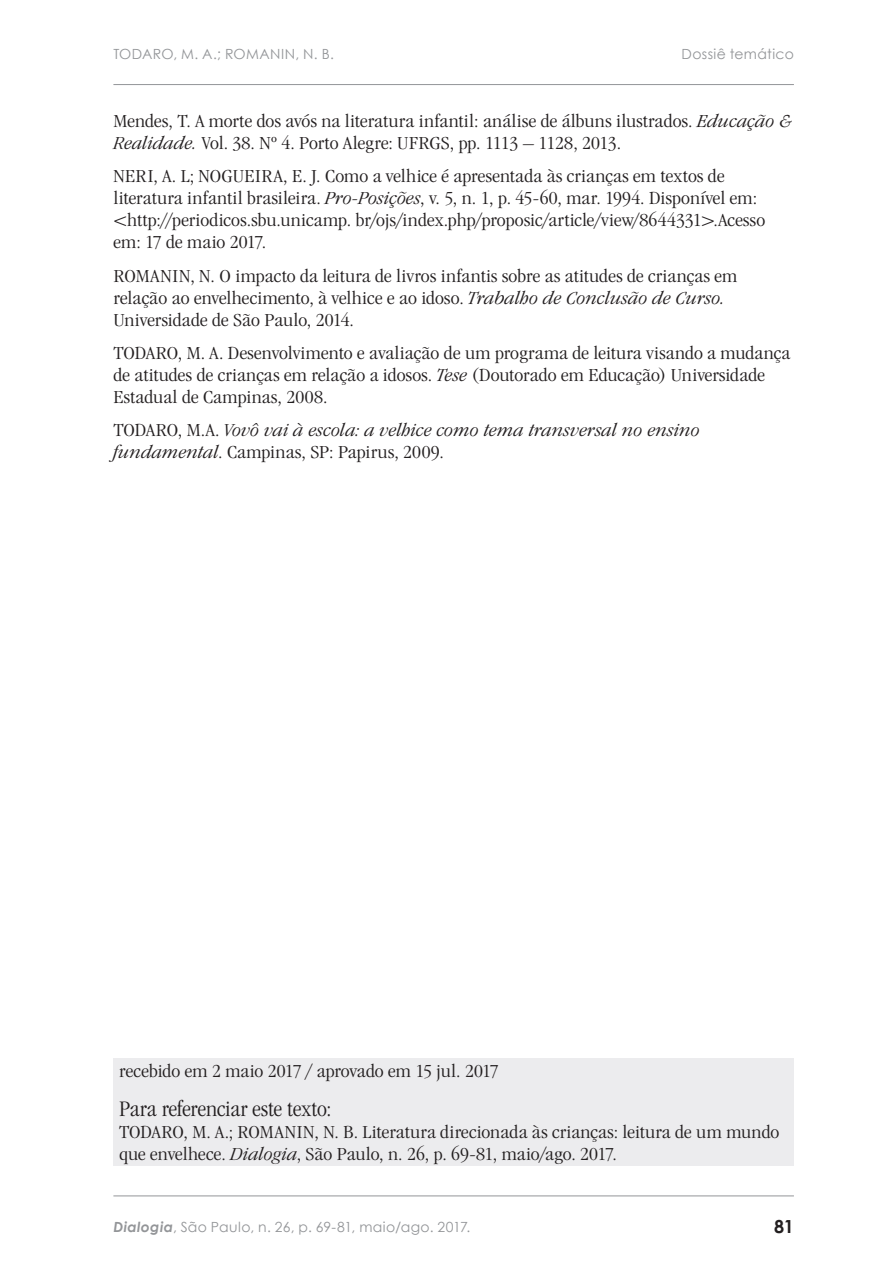
<style>
.page{position:relative;width:879px;height:1276px;background:#fff}
.page>*{position:absolute;margin:0;border:0;box-sizing:border-box;transform-origin:0 0}
.Di_Tabela_-_titulo{font:300 condensed 23px "ITC Garamond Std";color:#231f20;scale:1.1 1}
.Di_Referencias{font:300 condensed 19px/22px "ITC Garamond Std";letter-spacing:.005em;color:#231f20;scale:1.2 1}
.Di_Referencias-2{font:italic 300 condensed 19px/22px "ITC Garamond Std";letter-spacing:.01em;color:#231f20;scale:1.2 1}
.t1{font:700 18px "Century Gothic";color:#231f20}
.t2{font:14px "Century Gothic";letter-spacing:.025em;color:#939598}
.s1{font-style:italic}
.s2{font-style:normal}
.s3{font-weight:700;font-style:italic}
</style>
<div class="page">
<hr style="left:113px;top:1195px;width:681px;height:1px;background:#939598">
<hr style="left:113px;top:84px;width:681px;height:1px;background:#939598">
<div style="left:113px;top:1057px;width:681px;height:108px;background:#ececee"></div>
<p class="t2" style="left:113px;top:46px;width:222px">TODARO, M. A.; ROMANIN, N. B.</p>
<p class="t2" style="left:681px;top:46px;width:114px">Dossiê temático</p>
<p class="Di_Referencias" style="left:113px;top:110px;width:567px">Mendes, T. A morte dos avós na literatura infantil: análise de álbuns ilustrados. <span class="s1">Educação &amp;<br>Realidade.</span> Vol. 38. Nº 4. Porto Alegre: UFRGS, pp. 1113 – 1128, 2013.</p>
<p class="Di_Referencias" style="left:113px;top:165px;width:545px">NERI, A. L; NOGUEIRA, E. J. Como a velhice é apresentada às crianças em textos de literatura infantil brasileira. <span class="s1">Pro-Posições</span>, v. 5, n. 1, p. 45-60, mar. 1994. Disponível em: &lt;http://periodicos.sbu.unicamp. br/ojs/index.php/proposic/article/view/8644331&gt;.Acesso em: 17 de maio 2017.</p>
<p class="Di_Referencias" style="left:113px;top:265px;width:521px">ROMANIN, N. O impacto da leitura de livros infantis sobre as atitudes de crianças em relação ao envelhecimento, à velhice e ao idoso. <span class="s1">Trabalho de Conclusão de Curso.<br></span>Universidade de São Paulo, 2014.</p>
<p class="Di_Referencias" style="left:113px;top:342px;width:565px">TODARO, M. A. Desenvolvimento e avaliação de um programa de leitura visando a mudança de atitudes de crianças em relação a idosos. <span class="s1">Tese</span> (Doutorado em Educação) Universidade<br>Estadual de Campinas, 2008.</p>
<p class="Di_Referencias-2" style="left:113px;top:419px;width:490px"><span class="s2">TODARO, M.A.</span> Vovô vai à escola: a velhice como tema transversal no ensino fundamental<span class="s2">. Campinas, SP: Papirus, 2009.</span></p>
<p class="Di_Referencias" style="left:119px;top:1060px;width:318px">recebido em 2 maio 2017 / aprovado em 15 jul. 2017</p>
<p class="Di_Tabela_-_titulo" style="left:119px;top:1095px;width:194px">Para referenciar este texto:</p>
<p class="Di_Referencias" style="left:119px;top:1120px;width:552px">TODARO, M. A.; ROMANIN, N. B. Literatura direcionada às crianças: leitura de um mundo que envelhece. <span class="s1">Dialogia</span>, São Paulo, n. 26, p. 69-81, maio/ago. 2017.</p>
<p class="t2" style="left:113px;top:1218px;width:358px"><span class="s3">Dialogia</span>, São Paulo, n. 26, p. 69-81, maio/ago. 2017.</p>
<p class="t1" style="left:774px;top:1215px;width:21px">81</p>
</div>
